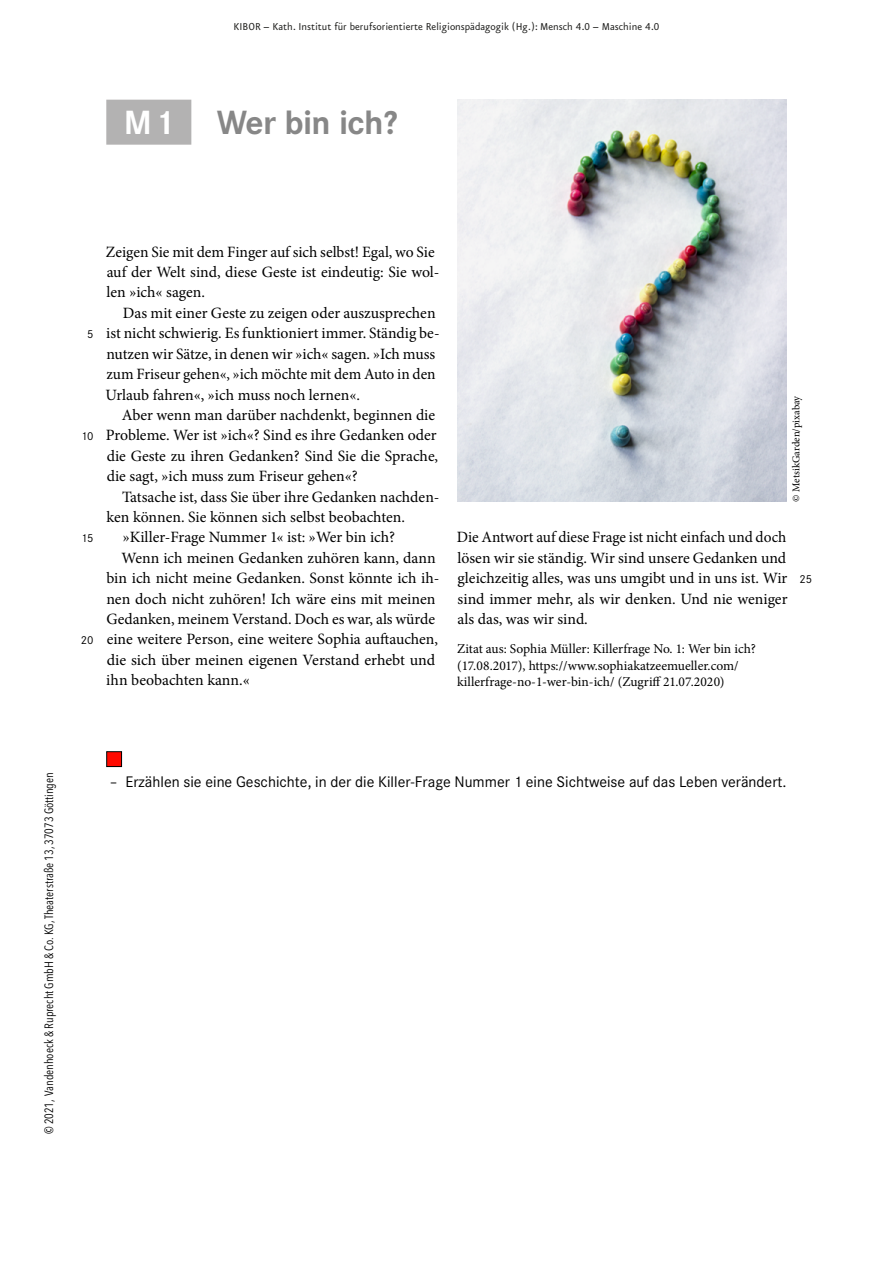
<style>
.page{position:relative;width:893px;height:1263px;background:#fff}
.page>*{position:absolute;margin:0;border:0;box-sizing:border-box;transform-origin:0 0}
._03_Kapitel{font:700 33px "Corporate S";letter-spacing:-.02em;color:#878787}
._03_Kapitel-2{font:700 33px "Corporate S";color:#fff}
._21_Lauftext_mit_Ein{font:15.75px/20.4px "Minion Pro";color:#000}
._20_Lauftext_ohne_Ei{font:15.75px/20.4px "Minion Pro";color:#000}
.t1{font:15px "Corporate S";color:#000}
._48_Quelle{font:13.5px/16.5px "Minion Pro";color:#000}
.t2{font:12px "VR Eureka Sans";color:#1d1d1b}
.t3{font:condensed 12px "Avenir Next LT Pro";color:#000}
.Bes-10_Zeilenzaehler{font:11.25px "Corporate S";color:#000}
.Bes-11_Zeilenzaehler{font:11.25px "Corporate S";color:#000}
._45_BildQuelle{font:10.5px "Minion Pro";color:#000}
</style>
<div class="page">
<div style="left:106px;top:100px;width:85px;height:45px;background:#b3b2b2"></div>
<img style="left:457px;top:100px;width:330px;height:402px">
<div style="left:107px;top:752px;width:15px;height:14px;background:#ff0a00"></div>
<div style="left:106px;top:751px;width:16px;height:16px;border:1px solid #000"></div>
<p class="t2" style="left:234px;top:21px;width:427px">KIBOR – Kath. Institut für berufsorientierte Religionspädagogik (Hg.): Mensch 4.0 – Maschine 4.0</p>
<p class="_03_Kapitel-2" style="left:124px;top:103px;width:52px">M1</p>
<p class="_03_Kapitel" style="left:217px;top:103px;width:182px">Wer bin ich?</p>
<p class="Bes-10_Zeilenzaehler" style="left:87px;top:328px;width:8px">5</p>
<p class="Bes-10_Zeilenzaehler" style="left:81px;top:430px;width:14px">10</p>
<p class="Bes-10_Zeilenzaehler" style="left:81px;top:532px;width:14px">15</p>
<p class="Bes-10_Zeilenzaehler" style="left:81px;top:634px;width:14px">20</p>
<p class="_20_Lauftext_ohne_Ei" style="left:106px;top:241px;width:335px">Zeigen Sie mit dem Finger auf sich selbst! Egal, wo Sie auf der Welt sind, diese Geste ist eindeutig: Sie wol&shy;len »ich« sagen.</p>
<p class="_21_Lauftext_mit_Ein" style="left:106px;top:303px;width:336px;text-indent:17px">Das mit einer Geste zu zeigen oder auszusprechen ist nicht schwierig. Es funktioniert immer. Ständig be&shy;nutzen wir Sätze, in denen wir »ich« sagen. »Ich muss zum Friseur gehen«, »ich möchte mit dem Auto in den Urlaub fahren«, »ich muss noch lernen«.</p>
<p class="_21_Lauftext_mit_Ein" style="left:106px;top:405px;width:334px;text-indent:16px">Aber wenn man darüber nachdenkt, beginnen die Probleme. Wer ist »ich«? Sind es ihre Gedanken oder die Geste zu ihren Gedanken? Sind Sie die Sprache, die sagt, »ich muss zum Friseur gehen«?</p>
<p class="_21_Lauftext_mit_Ein" style="left:107px;top:486px;width:334px;text-indent:15px">Tatsache ist, dass Sie über ihre Gedanken nachden&shy;ken können. Sie können sich selbst beobachten.</p>
<p class="_21_Lauftext_mit_Ein" style="left:123px;top:527px;width:274px">»Killer-Frage Nummer 1« ist: »Wer bin ich?</p>
<p class="_21_Lauftext_mit_Ein" style="left:106px;top:548px;width:335px;text-indent:15px">Wenn ich meinen Gedanken zuhören kann, dann bin ich nicht meine Gedanken. Sonst könnte ich ih&shy;nen doch nicht zuhören! Ich wäre eins mit meinen Gedanken, meinem Verstand. Doch es war, als würde eine weitere Person, eine weitere Sophia auftauchen, die sich über meinen eigenen Verstand erhebt und ihn beobachten kann.«</p>
<p class="_45_BildQuelle" style="left:789px;top:502px;width:107px;rotate:-90deg">© MetsikGarden/pixabay</p>
<p class="_20_Lauftext_ohne_Ei" style="left:457px;top:527px;width:332px;text-align:justify">Die Antwort auf diese Frage ist nicht einfach und doch lösen wir sie ständig. Wir sind unsere Gedanken und gleichzeitig alles, was uns umgibt und in uns ist. Wir sind immer mehr, als wir denken. Und nie weniger als das, was wir sind.</p>
<p class="_48_Quelle" style="left:457px;top:641px;width:300px">Zitat aus: Sophia Müller: Killerfrage No. 1: Wer bin ich? (17.08.2017), https://www.sophiakatzeemueller.com/ killerfrage-no-1-wer-bin-ich/ (Zugriff 21.07.2020)</p>
<p class="Bes-11_Zeilenzaehler" style="left:799px;top:573px;width:14px">25</p>
<p class="t3" style="left:42px;top:1134px;width:364px;rotate:-90deg">© 2021, Vandenhoeck &amp; Ruprecht GmbH &amp; Co. KG, Theaterstraße 13, 37073 Göttingen</p>
<p class="t1" style="left:111px;top:773px;width:678px">– Erzählen sie eine Geschichte, in der die Killer-Frage Nummer 1 eine Sichtweise auf das Leben verändert.</p>
</div>
